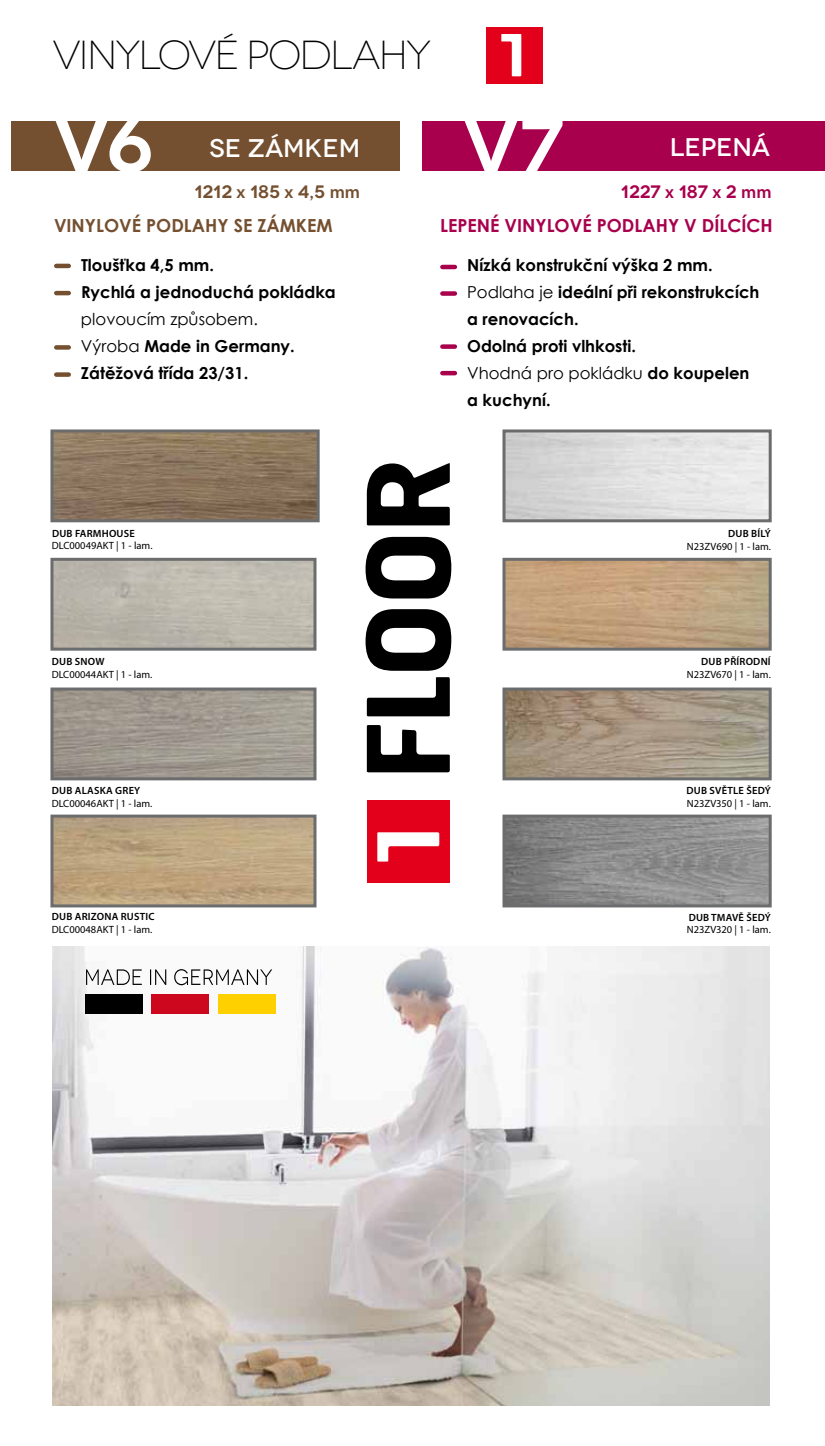
<style>
.page{position:relative;width:825px;height:1446px;background:#fff}
.page>*{position:absolute;margin:0;border:0;box-sizing:border-box;transform-origin:0 0}
.t1{font:600 76.5px "Novecentowide";color:#fff}
.t2{font:300 40.5px "Novecentowide";letter-spacing:-.05em;color:#000}
.t3{font:500 25.5px "Novecentowide";color:#fff}
.t4{font:700 18px "Century Gothic";color:#a8004c}
.t5{font:700 18px "Century Gothic";color:#745030}
.t6{font:600 18px "Novecentowide";color:#745030}
.t7{font:600 18px "Novecentowide";color:#a8004c}
.t8{font:700 16.5px/27px "Century Gothic";color:#000}
.t9{font:10.5px "Myriad Pro";color:#000}
.t10{font:600 10.5px "Myriad Pro";letter-spacing:.02em;color:#000}
.s1{font-family:"Myriad Pro"}
.s2{font-weight:400}
</style>
<div class="page">
<div style="left:411px;top:121px;width:414px;height:50px;background:#a8004c"></div>
<div style="left:0;top:121px;width:411px;height:50px;background:#745030"></div>
<div style="left:486px;top:27px;width:57px;height:56px;background:#e2001a"></div>
<svg style="left:501px;top:34px;width:20px;height:42px"></svg>
<div style="left:0;top:109px;width:11px;height:89px;background:#fff"></div>
<div style="left:400px;top:111px;width:21px;height:74px;background:#fff"></div>
<hr style="left:56px;top:264px;width:13px;height:4px;background:#745030">
<hr style="left:56px;top:291px;width:13px;height:4px;background:#745030">
<div style="left:56px;top:345px;width:13px;height:5px;background:#745030"></div>
<div style="left:56px;top:372px;width:13px;height:5px;background:#745030"></div>
<hr style="left:442px;top:265px;width:13px;height:4px;background:#a8004c">
<div style="left:442px;top:291px;width:13px;height:5px;background:#a8004c"></div>
<div style="left:442px;top:344px;width:13px;height:5px;background:#a8004c"></div>
<hr style="left:442px;top:371px;width:13px;height:4px;background:#a8004c">
<img style="left:54px;top:433px;width:262px;height:85px">
<div style="left:50px;top:429px;width:270px;height:93px;border:3px solid #6b6c6e"></div>
<div style="left:50px;top:558px;width:266px;height:93px;border:3px solid #6b6c6e"></div>
<img style="left:54px;top:691px;width:258px;height:85px">
<div style="left:50px;top:687px;width:266px;height:93px;border:3px solid #6b6c6e"></div>
<img style="left:54px;top:818px;width:258px;height:85px">
<div style="left:50px;top:814px;width:266px;height:93px;border:3px solid #6b6c6e"></div>
<div style="left:502px;top:429px;width:270px;height:93px;border:3px solid #6b6c6e"></div>
<img style="left:506px;top:562px;width:262px;height:85px">
<div style="left:502px;top:558px;width:270px;height:93px;border:3px solid #6b6c6e"></div>
<img style="left:506px;top:691px;width:262px;height:85px">
<div style="left:502px;top:687px;width:270px;height:93px;border:3px solid #6b6c6e"></div>
<img style="left:506px;top:818px;width:262px;height:85px">
<div style="left:502px;top:814px;width:270px;height:93px;border:3px solid #6b6c6e"></div>
<svg style="left:367px;top:725px;width:83px;height:47px"></svg>
<svg style="left:367px;top:677px;width:83px;height:39px"></svg>
<svg style="left:366px;top:609px;width:85px;height:62px"></svg>
<svg style="left:366px;top:537px;width:85px;height:61px"></svg>
<svg style="left:367px;top:463px;width:83px;height:62px"></svg>
<div style="left:367px;top:800px;width:83px;height:83px;background:#e2001a"></div>
<svg style="left:377px;top:832px;width:62px;height:29px"></svg>
<img style="left:53px;top:946px;width:716px;height:459px">
<div style="left:85px;top:994px;width:58px;height:20px;background:#000"></div>
<div style="left:151px;top:994px;width:58px;height:20px;background:#cd071e"></div>
<div style="left:218px;top:994px;width:57px;height:20px;background:#ffd000"></div>
<svg style="left:86px;top:969px;width:186px;height:16px"></svg>
<h2 class="t2" style="left:52px;top:32px;width:381px">VINYLOVÉ PODLAHY</h2>
<h1 class="t1" style="left:54px;top:98px;width:100px">V6</h1>
<h3 class="t3" style="left:210px;top:132px;width:152px">SE ZÁMKEM</h3>
<h1 class="t1" style="left:463px;top:99px;width:102px">V7</h1>
<h3 class="t3" style="left:670px;top:131px;width:102px">LEPENÁ</h3>
<p class="t6" style="left:194px;top:181px;width:167px">1212 <span class="s1">X</span> 185 <span class="s1">X</span> 4,5 <span class="s1">MM</span></p>
<p class="t7" style="left:621px;top:181px;width:152px">1227 <span class="s1">X</span> 187 <span class="s1">X</span> 2 <span class="s1">MM</span></p>
<p class="t5" style="left:54px;top:212px;width:280px">Vinylové podlahy se zámkem</p>
<p class="t8" style="left:81px;top:251px;width:256px">Tloušťka 4,5 mm.<br>Rychlá a jednoduchá pokládka</p>
<p class="t8" style="left:81px;top:305px;width:215px"><span class="s2">plovoucím způsobem.<br>Výroba</span> Made in Germany.<br>Zátěžová třída 23/31.</p>
<p class="t4" style="left:440px;top:212px;width:334px">Lepen é vinylové podlahy v dílcích</p>
<p class="t8" style="left:467px;top:251px;width:294px">Nízká konstrukční výška 2 mm.<br><span class="s2">Podlaha je</span> ideální při rekonstrukcích a renovacích.<br>Odolná proti vlhkosti.<br><span class="s2">Vhodná pro pokládku</span> do koupelen a kuchyní.</p>
<p class="t10" style="left:52px;top:526px;width:84px">DUB FARMHOUSE</p>
<p class="t9" style="left:52px;top:539px;width:102px">DLC00049AKT | 1 - lam.</p>
<p class="t10" style="left:728px;top:527px;width:44px">DUB BÍLÝ</p>
<p class="t9" style="left:687px;top:540px;width:86px">N23ZV690 | 1 - lam.</p>
<p class="t10" style="left:52px;top:655px;width:32px">DUB SNOW</p>
<p class="t9" style="left:52px;top:667px;width:102px">DLC00044AKT | 1 - lam.</p>
<p class="t10" style="left:701px;top:655px;width:71px">DUB PŘÍRODNÍ</p>
<p class="t9" style="left:687px;top:668px;width:86px">N23ZV670 | 1 - lam.</p>
<p class="t10" style="left:52px;top:784px;width:31px">DUB ALASKA</p>
<p class="t10" style="left:115px;top:784px;width:14px">GREY</p>
<p class="t9" style="left:52px;top:796px;width:102px">DLC00046AKT | 1 - lam.</p>
<p class="t10" style="left:686px;top:784px;width:86px">DUB SVĚTLE ŠEDÝ</p>
<p class="t9" style="left:687px;top:797px;width:86px">N23ZV350 | 1 - lam.</p>
<p class="t10" style="left:52px;top:910px;width:31px">DUB ARIZONA</p>
<p class="t10" style="left:121px;top:910px;width:7px">RUSTIC</p>
<p class="t9" style="left:52px;top:923px;width:102px">DLC00048AKT | 1 - lam.</p>
<p class="t10" style="left:689px;top:910px;width:84px">DUB TMAVĚ ŠEDÝ</p>
<p class="t9" style="left:687px;top:923px;width:86px">N23ZV320 | 1 - lam.</p>
</div>
